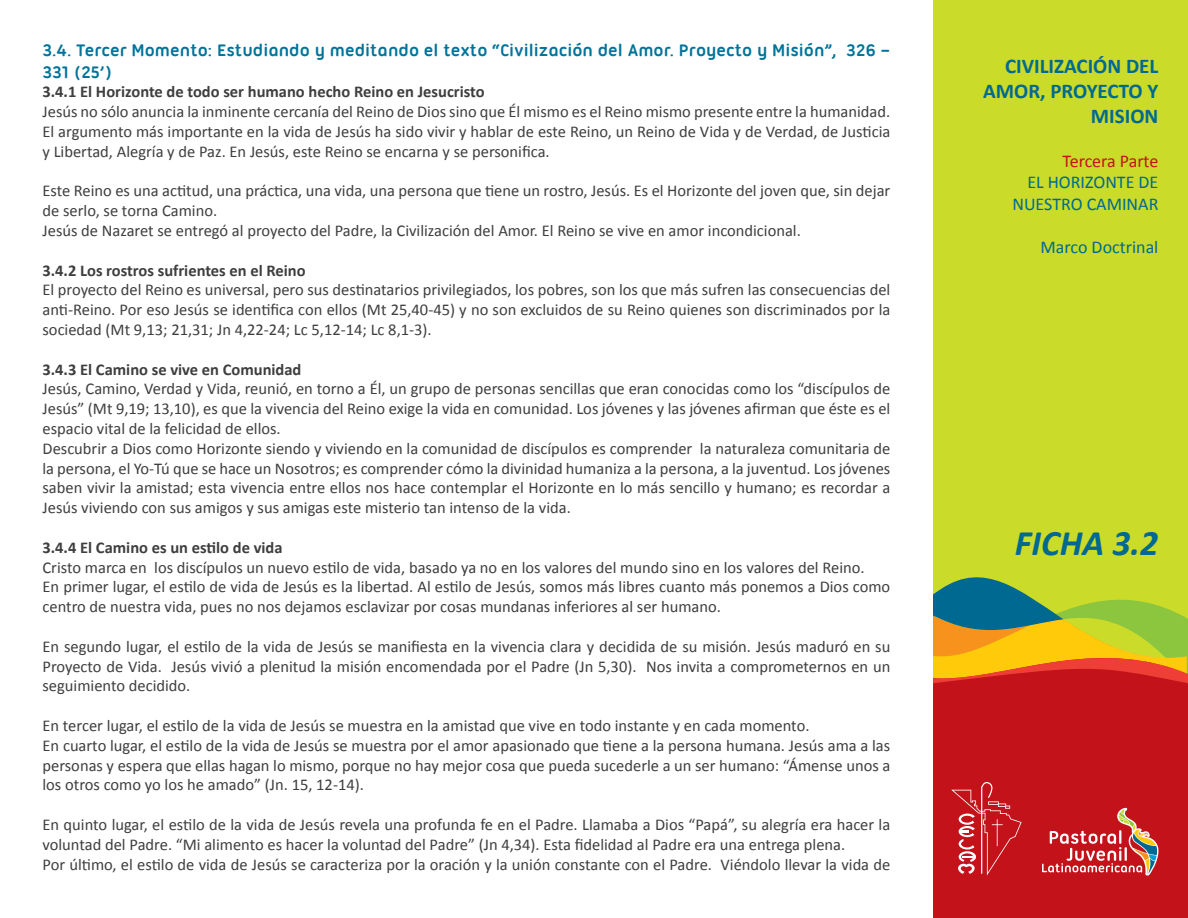
<style>
.page{position:relative;width:1188px;height:918px;background:#fff}
.page>*{position:absolute;margin:0;border:0;box-sizing:border-box;transform-origin:0 0}
.t1{font:italic 700 36px "Calibri";color:#006991}
.t2{font:700 21px/25.2px "Calibri";color:#006991;text-align:right}
.subtitulo_3{font:700 18px/21.6px "Ubuntu Titling";color:#00739a}
.t3{font:18px/21.6px "Calibri";color:#006991;text-align:right}
.t4{font:18px "Calibri";letter-spacing:-.005em;color:#c4121a}
.texto{font:16.5px/19.8px "Calibri";color:#3e3e3f;text-align:justify}
.texto-2{font:700 16.5px "Calibri";color:#3e3e3f}
</style>
<div class="page">
<div style="left:933px;top:0;width:255px;height:645px;background:#cadb2a"></div>
<div style="left:933px;top:683px;width:255px;height:235px;background:#c4121a"></div>
<svg style="left:933px;top:577px;width:255px;height:106px"></svg>
<svg style="left:951px;top:782px;width:71px;height:93px;background:#cb2f36"></svg>
<svg style="left:1042px;top:808px;width:116px;height:67px;background:#c94445"></svg>
<p class="subtitulo_3" style="left:43px;top:39px;width:849px">3.4. Tercer Momento: Estudiando y meditando el texto “Civilización del Amor. Proyecto y Misión”, 326 –<br>331 (25’)</p>
<p class="texto-2" style="left:43px;top:82px;width:444px">3.4.1 El Horizonte de todo ser humano hecho Reino en Jesucristo</p>
<p class="texto" style="left:43px;top:101px;width:849px">Jesús no sólo anuncia la inminente cercanía del Reino de Dios sino que Él mismo es el Reino mismo presente entre la humanidad.</p>
<p class="texto" style="left:43px;top:121px;width:849px">El argumento más importante en la vida de Jesús ha sido vivir y hablar de este Reino, un Reino de Vida y de Verdad, de Justicia y Libertad, Alegría y de Paz. En Jesús, este Reino se encarna y se personifica.</p>
<p class="texto" style="left:43px;top:180px;width:849px">Este Reino es una actitud, una práctica, una vida, una persona que tiene un rostro, Jesús. Es el Horizonte del joven que, sin dejar de serlo, se torna Camino.</p>
<p class="texto" style="left:43px;top:220px;width:760px">Jesús de Nazaret se entregó al proyecto del Padre, la Civilización del Amor. El Reino se vive en amor incondicional.</p>
<p class="texto-2" style="left:43px;top:260px;width:265px">3.4.2 Los rostros sufrientes en el Reino</p>
<p class="texto" style="left:43px;top:279px;width:849px">El proyecto del Reino es universal, pero sus destinatarios privilegiados, los pobres, son los que más sufren las consecuencias del anti-Reino. Por eso Jesús se identifica con ellos (Mt 25,40-45) y no son excluidos de su Reino quienes son discriminados por la sociedad (Mt 9,13; 21,31; Jn 4,22-24; Lc 5,12-14; Lc 8,1-3).</p>
<p class="texto-2" style="left:43px;top:359px;width:260px">3.4.3 El Camino se vive en Comunidad</p>
<p class="texto" style="left:43px;top:378px;width:849px">Jesús, Camino, Verdad y Vida, reunió, en torno a Él, un grupo de personas sencillas que eran conocidas como los “discípulos de Jesús” (Mt 9,19; 13,10), es que la vivencia del Reino exige la vida en comunidad. Los jóvenes y las jóvenes afirman que éste es el espacio vital de la felicidad de ellos.</p>
<p class="texto" style="left:43px;top:438px;width:849px">Descubrir a Dios como Horizonte siendo y viviendo en la comunidad de discípulos es comprender la naturaleza comunitaria de la persona, el Yo-Tú que se hace un Nosotros; es comprender cómo la divinidad humaniza a la persona, a la juventud. Los jóvenes saben vivir la amistad; esta vivencia entre ellos nos hace contemplar el Horizonte en lo más sencillo y humano; es recordar a Jesús viviendo con sus amigos y sus amigas este misterio tan intenso de la vida.</p>
<p class="texto-2" style="left:43px;top:537px;width:242px">3.4.4 El Camino es un estilo de vida</p>
<p class="texto" style="left:43px;top:556px;width:824px">Cristo marca en los discípulos un nuevo estilo de vida, basado ya no en los valores del mundo sino en los valores del Reino.</p>
<p class="texto" style="left:43px;top:576px;width:849px">En primer lugar, el estilo de vida de Jesús es la libertad. Al estilo de Jesús, somos más libres cuanto más ponemos a Dios como centro de nuestra vida, pues no nos dejamos esclavizar por cosas mundanas inferiores al ser humano.</p>
<p class="texto" style="left:43px;top:636px;width:849px">En segundo lugar, el estilo de la vida de Jesús se manifiesta en la vivencia clara y decidida de su misión. Jesús maduró en su Proyecto de Vida. Jesús vivió a plenitud la misión encomendada por el Padre (Jn 5,30). Nos invita a comprometernos en un seguimiento decidido.</p>
<p class="texto" style="left:43px;top:715px;width:769px">En tercer lugar, el estilo de la vida de Jesús se muestra en la amistad que vive en todo instante y en cada momento.</p>
<p class="texto" style="left:43px;top:735px;width:849px">En cuarto lugar, el estilo de la vida de Jesús se muestra por el amor apasionado que tiene a la persona humana. Jesús ama a las personas y espera que ellas hagan lo mismo, porque no hay mejor cosa que pueda sucederle a un ser humano: “Ámense unos a los otros como yo los he amado” (Jn. 15, 12-14).</p>
<p class="texto" style="left:43px;top:814px;width:849px">En quinto lugar, el estilo de la vida de Jesús revela una profunda fe en el Padre. Llamaba a Dios “Papá”, su alegría era hacer la voluntad del Padre. “Mi alimento es hacer la voluntad del Padre” (Jn 4,34). Esta fidelidad al Padre era una entrega plena.</p>
<p class="texto" style="left:43px;top:853px;width:849px">Por último, el estilo de vida de Jesús se caracteriza por la oración y la unión constante con el Padre. Viéndolo llevar la vida de</p>
<p class="t2" style="left:983px;top:52px;width:177px">CIVILIZACIÓN DEL<br>AMOR, PROYECTO Y<br>MISION</p>
<p class="t4" style="left:1063px;top:149px;width:97px">Tercera Parte</p>
<p class="t3" style="left:1012px;top:171px;width:148px">EL HORIZONTE DE<br>NUESTRO CAMINAR</p>
<p class="t3" style="left:1041px;top:235px;width:119px">Marco Doctrinal</p>
<h1 class="t1" style="left:1015px;top:521px;width:145px">FICHA 3.2</h1>
</div>
